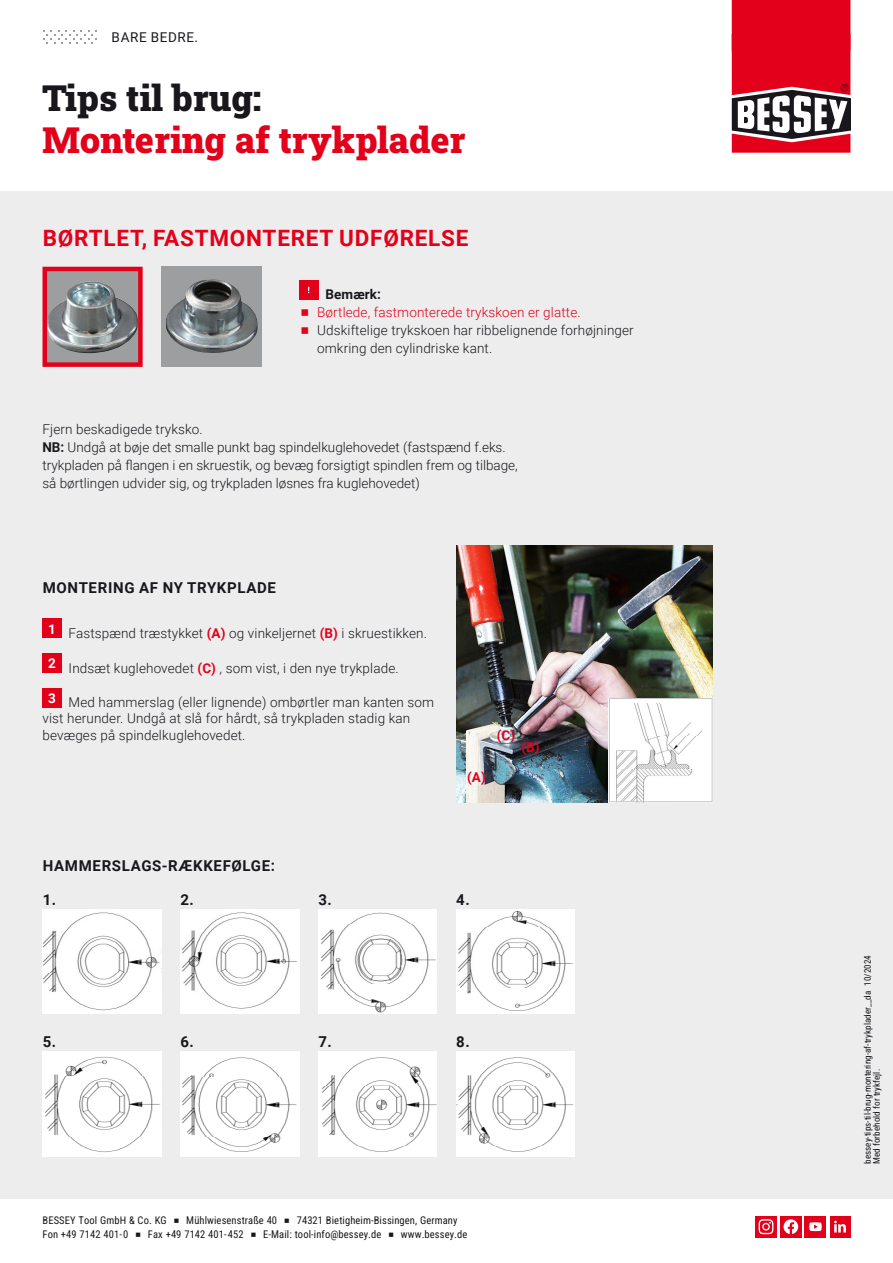
<style>
.page{position:relative;width:893px;height:1263px;background:#fff}
.page>*{position:absolute;margin:0;border:0;box-sizing:border-box;transform-origin:0 0}
.t1{font:36px "Roboto Slab";color:#e2001a}
.t2{font:36px "Roboto Slab";color:#1a171c}
.t3{font:700 22.5px "Roboto";letter-spacing:.035em;color:#e2001a}
.t4{font:700 15px "Roboto";letter-spacing:.045em;color:#1a171c}
.t5{font:300 13.5px/18px "Roboto";letter-spacing:.01em;color:#1a171c}
.t6{font:300 13.5px "Roboto";letter-spacing:.01em;color:#e2001a}
.t7{font:13.5px "Roboto";letter-spacing:.045em;color:#1a171c}
.t8{font:700 13.5px "Roboto";color:#e2001a}
.t9{font:700 13.5px "Roboto";letter-spacing:.01em;color:#1a171c}
.t10{font:10.5px "Roboto Condensed";letter-spacing:.01em;color:#1a171c}
.t11{font:9px/9px "Roboto Condensed";letter-spacing:.01em;color:#1a171c}
.s1{font-weight:700}
.s2{font-weight:700;color:#e2001a}
</style>
<div class="page">
<svg style="left:755px;top:1216px;width:21px;height:21px"></svg>
<svg style="left:759px;top:1219px;width:14px;height:15px"></svg>
<div style="left:780px;top:1216px;width:21px;height:21px;background:#e2001a"></div>
<svg style="left:783px;top:1219px;width:15px;height:15px"></svg>
<div style="left:829px;top:1216px;width:21px;height:21px;background:#e2001a"></div>
<svg style="left:834px;top:1221px;width:12px;height:11px"></svg>
<div style="left:805px;top:1216px;width:21px;height:21px;background:#e2001a"></div>
<svg style="left:809px;top:1222px;width:13px;height:9px"></svg>
<div style="left:0;top:191px;width:893px;height:1008px;background:#ededee"></div>
<svg style="left:732px;top:34px;width:119px;height:119px"></svg>
<div style="left:732px;top:0;width:118px;height:51px;background:#e2001a"></div>
<svg style="left:43px;top:30px;width:54px;height:13px"></svg>
<div style="left:299px;top:280px;width:19px;height:19px;background:#e2001a"></div>
<div style="left:45px;top:269px;width:95px;height:96px;background:#9d9ea0"></div>
<img style="left:48px;top:281px;width:90px;height:72px">
<div style="left:43px;top:267px;width:100px;height:100px;border:4px solid #e2001a"></div>
<div style="left:161px;top:267px;width:100px;height:100px;background:#9d9ea0"></div>
<img style="left:166px;top:279px;width:92px;height:74px">
<img style="left:180px;top:909px;width:119px;height:105px">
<img style="left:318px;top:909px;width:119px;height:105px">
<img style="left:456px;top:909px;width:119px;height:105px">
<img style="left:180px;top:1052px;width:119px;height:104px">
<img style="left:318px;top:1052px;width:119px;height:104px">
<img style="left:456px;top:1052px;width:119px;height:104px">
<img style="left:43px;top:1052px;width:118px;height:104px">
<div style="left:43px;top:1143px;width:30px;height:13px;background:#fff"></div>
<img style="left:43px;top:909px;width:118px;height:105px">
<div style="left:43px;top:909px;width:28px;height:14px;background:#fff"></div>
<div style="left:43px;top:619px;width:19px;height:19px;background:#e2001a"></div>
<div style="left:43px;top:653px;width:19px;height:20px;background:#e2001a"></div>
<div style="left:43px;top:688px;width:19px;height:19px;background:#e2001a"></div>
<img style="left:456px;top:546px;width:257px;height:256px">
<img style="left:611px;top:700px;width:100px;height:100px">
<div style="left:609px;top:698px;width:104px;height:104px;border:1px solid #c6c7c9"></div>
<p class="t7" style="left:112px;top:27px;width:88px">BARE BEDRE.</p>
<h1 class="t2" style="left:43px;top:73px;width:220px">Tips til brug:</h1>
<h1 class="t1" style="left:43px;top:115px;width:424px">Montering af trykplader</h1>
<h2 class="t3" style="left:43px;top:223px;width:427px">BØRTLET, FASTMONTERET UDFØRELSE</h2>
<p class="t9" style="left:325px;top:285px;width:57px">Bemærk:</p>
<p class="t6" style="left:317px;top:303px;width:265px">Børtlede, fastmonterede trykskoen er glatte.</p>
<p class="t5" style="left:317px;top:321px;width:318px">Udskiftelige trykskoen har ribbelignende forhøjninger omkring den cylindriske kant.</p>
<p class="t5" style="left:42px;top:420px;width:477px">Fjern beskadigede tryksko.<br><span class="s1">NB:</span> Undgå at bøje det smalle punkt bag spindelkuglehovedet (fastspænd f.eks. trykpladen på flangen i en skruestik, og bevæg forsigtigt spindlen frem og tilbage, så børtlingen udvider sig, og trykpladen løsnes fra kuglehovedet)</p>
<p class="t4" style="left:43px;top:577px;width:235px">MONTERING AF NY TRYKPLADE</p>
<p class="t5" style="left:48px;top:624px;width:380px"><sup>1</sup> Fastspænd træstykket <span class="s2">(A)</span> og vinkeljernet <span class="s2">(B)</span> i skruestikken.</p>
<p class="t5" style="left:48px;top:658px;width:352px"><sup>2</sup> Indsæt kuglehovedet <span class="s2">(C)</span> , som vist, i den nye trykplade.</p>
<p class="t5" style="left:43px;top:694px;width:393px;line-height:16.2px;text-indent:6px"><sup>3</sup> Med hammerslag (eller lignende) ombørtler man kanten som vist herunder. Undgå at slå for hårdt, så trykpladen stadig kan bevæges på spindelkuglehovedet.</p>
<p class="t8" style="left:467px;top:767px;width:20px">(A)</p>
<p class="t8" style="left:497px;top:725px;width:20px">(C)</p>
<p class="t8" style="left:521px;top:738px;width:20px">(B)</p>
<p class="t4" style="left:43px;top:855px;width:234px">HAMMERSLAGS-RÆKKEFØLGE:</p>
<p class="t4" style="left:43px;top:889px;width:15px">1.</p>
<p class="t4" style="left:181px;top:889px;width:15px">2.</p>
<p class="t4" style="left:318px;top:889px;width:15px">3.</p>
<p class="t4" style="left:456px;top:889px;width:15px">4.</p>
<p class="t4" style="left:43px;top:1031px;width:15px">5.</p>
<p class="t4" style="left:181px;top:1031px;width:15px">6.</p>
<p class="t4" style="left:318px;top:1031px;width:15px">7.</p>
<p class="t4" style="left:456px;top:1031px;width:15px">8.</p>
<p class="t10" style="left:43px;top:1213px;width:126px">BESSEY Tool GmbH &amp; Co. KG</p>
<p class="t10" style="left:186px;top:1213px;width:92px">Mühlwiesenstraße 40</p>
<p class="t10" style="left:297px;top:1213px;width:162px">74321 Bietigheim-Bissingen, Germany</p>
<p class="t10" style="left:43px;top:1226px;width:87px">Fon +49 7142 401-0</p>
<p class="t10" style="left:148px;top:1226px;width:97px">Fax +49 7142 401-452</p>
<p class="t10" style="left:263px;top:1226px;width:120px">E-Mail: tool-info@bessey.de</p>
<p class="t10" style="left:401px;top:1226px;width:68px">www.bessey.de</p>
<p class="t11" style="left:863px;top:1164px;width:210px;rotate:-90deg">bessey-tips-til-brug-montering-af-trykplader__da 10/2024<br>Med forbehold for trykfejl.</p>
</div>
